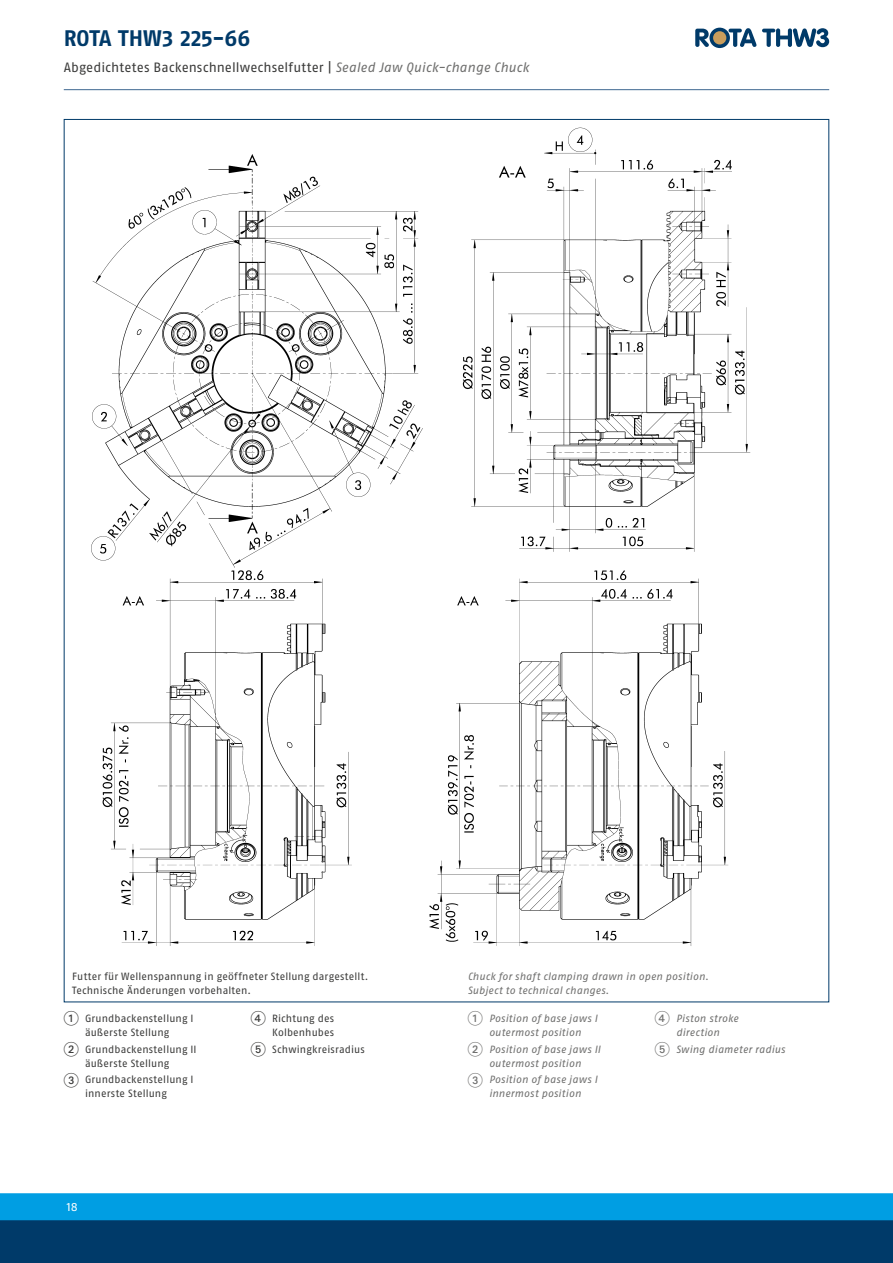
<style>
.page{position:relative;width:893px;height:1263px;background:#fff}
.page>*{position:absolute;margin:0;border:0;box-sizing:border-box;transform-origin:0 0}
.Kopfzeile_Titel_link{font:700 22.5px "SCHUNK Fago Pro";letter-spacing:-.005em;color:#003a69}
.t1{font:15px "Deco Numbers LH Circle";color:#3b3b3a}
.t2{font:15px "Deco Numbers LH Circle";color:#6f6f6e}
.Kopfzeile_Pfad_links{font:13.5px "SCHUNK Fago Pro";letter-spacing:.01em;color:#3b3b3a}
.t3{font:12px "SCHUNK Fago Pro";color:#fff}
.t4{font:10.5px/14.2px "SCHUNK Fago Pro";letter-spacing:.01em;color:#3b3b3a}
.t5{font:italic 10.5px/14.2px "SCHUNK Fago Pro";letter-spacing:.02em;color:#6f6f6e}
.s1{font-style:italic;color:#6f6f6e}
</style>
<div class="page">
<div style="left:0;top:1202px;width:893px;height:61px;background:#003a69"></div>
<div style="left:0;top:1193px;width:893px;height:27px;background:#009ee3"></div>
<svg style="left:709px;top:28px;width:21px;height:20px"></svg>
<div style="left:713px;top:31px;width:13px;height:13px;background:#c99d5c;border-radius:50%"></div>
<svg style="left:695px;top:29px;width:14px;height:18px"></svg>
<svg style="left:728px;top:28px;width:28px;height:19px"></svg>
<svg style="left:762px;top:28px;width:67px;height:19px"></svg>
<hr style="left:64px;top:89px;width:765px;height:1px;background:#3e6791">
<img style="left:91px;top:128px;width:660px;height:818px">
<p class="Kopfzeile_Titel_link" style="left:64px;top:24px;width:188px">ROTA THW3 225-66</p>
<p class="Kopfzeile_Pfad_links" style="left:64px;top:60px;width:467px">Abgedichtetes Backenschnellwechselfutter | <span class="s1">Sealed Jaw Quick-change Chuck</span></p>
<p class="t4" style="left:72px;top:969px;width:298px">Futter für Wellenspannung in geöffneter Stellung dargestellt.</p>
<p class="t4" style="left:72px;top:983px;width:180px">Technische Änderungen vorbehalten.</p>
<p class="t1" style="left:64px;top:1011px;width:16px">1</p>
<p class="t4" style="left:85px;top:1011px;width:110px">Grundbackenstellung I äußerste Stellung</p>
<p class="t1" style="left:64px;top:1042px;width:16px">2</p>
<p class="t4" style="left:85px;top:1042px;width:113px">Grundbackenstellung II äußerste Stellung</p>
<p class="t1" style="left:64px;top:1073px;width:16px">3</p>
<p class="t4" style="left:85px;top:1072px;width:110px">Grundbackenstellung I innerste Stellung</p>
<p class="t3" style="left:67px;top:1199px;width:12px">18</p>
<p class="t1" style="left:251px;top:1011px;width:16px">4</p>
<p class="t4" style="left:272px;top:1011px;width:64px">Richtung des<br>Kolbenhubes</p>
<p class="t1" style="left:251px;top:1042px;width:16px">5</p>
<p class="t4" style="left:272px;top:1042px;width:94px">Schwingkreisradius</p>
<p class="t5" style="left:468px;top:969px;width:242px">Chuck for shaft clamping drawn in open position.</p>
<p class="t5" style="left:468px;top:983px;width:143px">Subject to technical changes.</p>
<p class="t2" style="left:468px;top:1011px;width:16px">1</p>
<p class="t5" style="left:489px;top:1011px;width:110px">Position of base jaws I outermost position</p>
<p class="t2" style="left:468px;top:1042px;width:16px">2</p>
<p class="t5" style="left:489px;top:1042px;width:113px">Position of base jaws II outermost position</p>
<p class="t2" style="left:468px;top:1073px;width:16px">3</p>
<p class="t5" style="left:489px;top:1072px;width:110px">Position of base jaws I innermost position</p>
<p class="t2" style="left:655px;top:1011px;width:16px">4</p>
<p class="t5" style="left:676px;top:1011px;width:64px">Piston stroke direction</p>
<p class="t2" style="left:655px;top:1042px;width:16px">5</p>
<p class="t5" style="left:676px;top:1042px;width:111px">Swing diameter radius</p>
</div>
